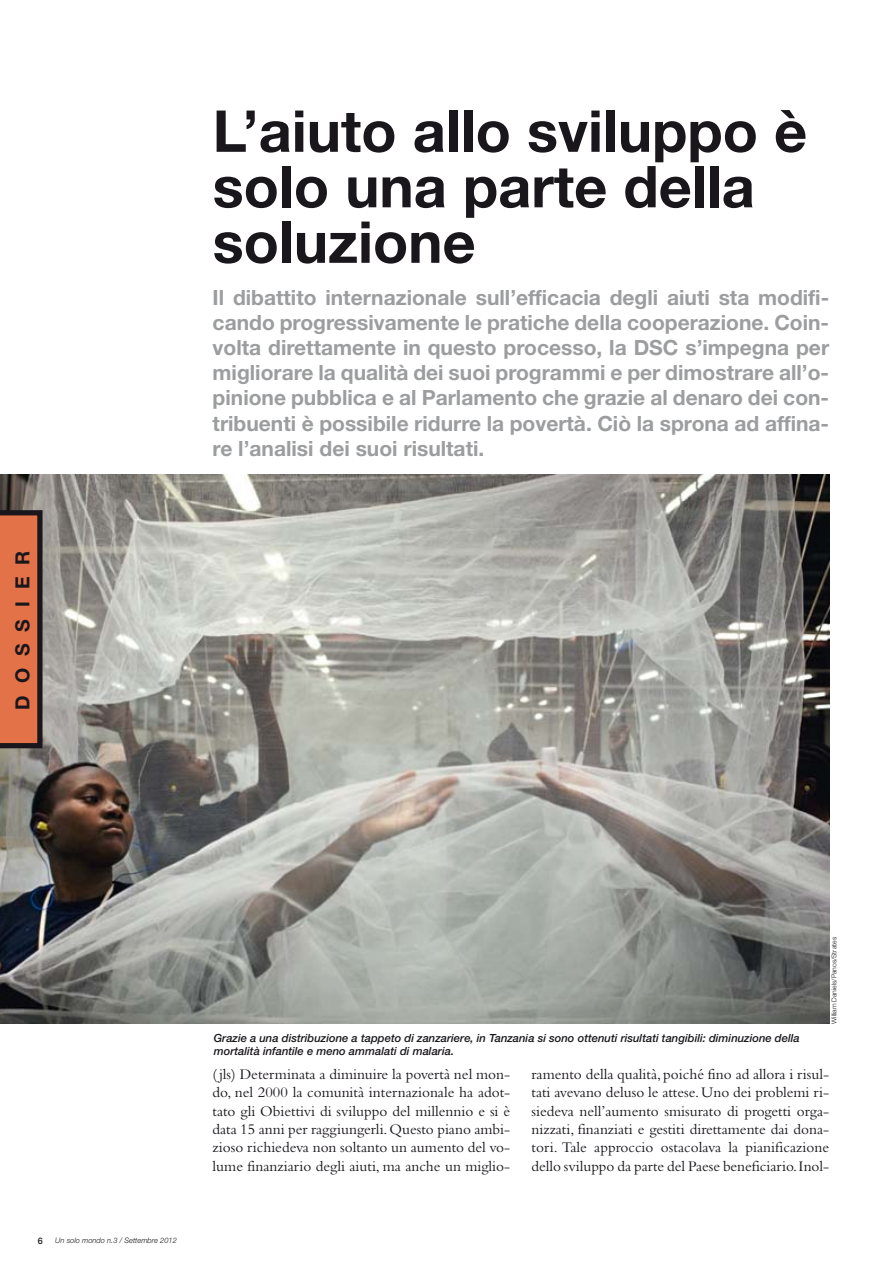
<style>
.page{position:relative;width:893px;height:1263px;background:#fff}
.page>*{position:absolute;margin:0;border:0;box-sizing:border-box;transform-origin:0 0}
.t1{font:700 57.75px/55.5px "Helvetica Neue";color:#1a171c}
.t2{font:700 21px/25.2px "Helvetica Neue";color:#9c9d9f;text-align:justify}
.t3{font:700 19.5px "Helvetica Neue";letter-spacing:.61em;color:#1a171c}
.t4{font:15.3px/18.3px "Bembo";color:#1a171c;text-align:justify}
.t5{font:italic 500 11.25px/13.5px "Helvetica Neue";color:#1a171c}
.t6{font:500 9px "Helvetica Neue";color:#1a171c}
.t7{font:italic 300 7.5px "Helvetica Neue";color:#1a171c}
.t8{font:300 6.75px "Helvetica Neue";color:#1a171c}
</style>
<div class="page">
<img style="left:0;top:475px;width:829px;height:548px">
<svg style="left:0;top:510px;width:43px;height:238px;background:#c26342"></svg>
<p class="t3" style="left:16px;top:709px;width:160px;rotate:-90deg">DOSSIER</p>
<h1 class="t1" style="left:213px;top:109px;width:596px">L’aiuto allo sviluppo è solo una parte della soluzione</h1>
<p class="t2" style="left:213px;top:286px;width:618px">Il dibattito internazionale sull’efficacia degli aiuti sta modifi&shy;cando progressivamente le pratiche della cooperazione. Coin&shy;volta direttamente in questo processo, la DSC s’impegna per migliorare la qualità dei suoi programmi e per dimostrare all’o&shy;pinione pubblica e al Parlamento che grazie al denaro dei con&shy;tribuenti è possibile ridurre la povertà. Ciò la sprona ad affina&shy;re l’analisi dei suoi risultati.</p>
<p class="t6" style="left:38px;top:1237px;width:7px">6</p>
<p class="t7" style="left:55px;top:1238px;width:123px">Un solo mondo n.3 / Settembre 2012</p>
<p class="t5" style="left:214px;top:1032px;width:587px">Grazie a una distribuzione a tappeto di zanzariere, in Tanzania si sono ottenuti risultati tangibili: diminuzione della mortalità infantile e meno ammalati di malaria.</p>
<p class="t8" style="left:832px;top:1024px;width:88px;rotate:-90deg">William Daniels/Panos/Strates</p>
<p class="t4" style="left:213px;top:1066px;width:299px">(jls) Determinata a diminuire la povertà nel mon&shy;do, nel 2000 la comunità internazionale ha adot&shy;tato gli Obiettivi di sviluppo del millennio e si è data 15 anni per raggiungerli. Questo piano ambi&shy;zioso richiedeva non soltanto un aumento del vo&shy;lume finanziario degli aiuti, ma anche un miglio-</p>
<p class="t4" style="left:531px;top:1066px;width:299px">ramento della qualità, poiché fino ad allora i risul&shy;tati avevano deluso le attese. Uno dei problemi ri&shy;siedeva nell’aumento smisurato di progetti orga&shy;nizzati, finanziati e gestiti direttamente dai dona&shy;tori. Tale approccio ostacolava la pianificazione dello sviluppo da parte del Paese beneficiario. Inol-</p>
</div>
